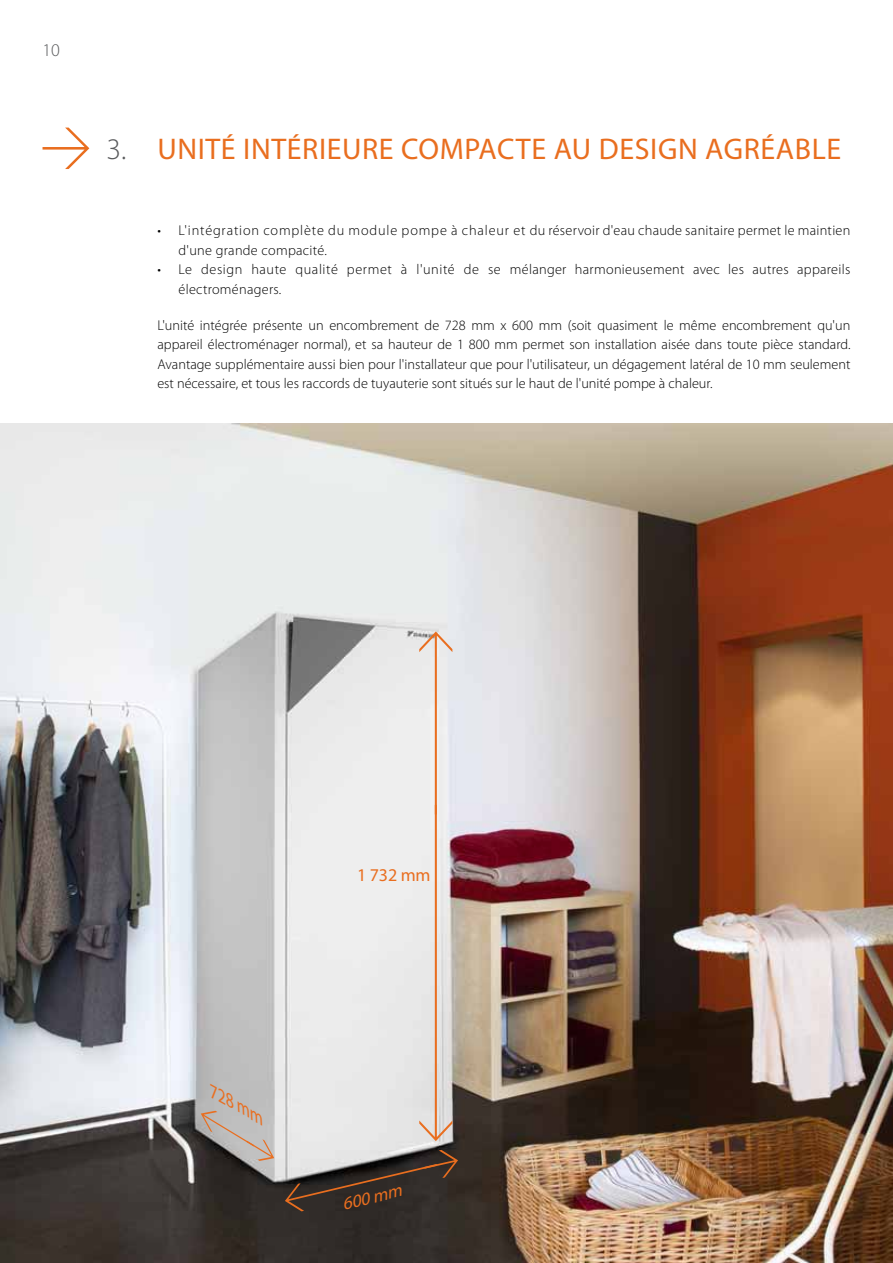
<style>
.page{position:relative;width:893px;height:1263px;background:#fff}
.page>*{position:absolute;margin:0;border:0;box-sizing:border-box;transform-origin:0 0}
.t1{font:30px "Myriad Pro";letter-spacing:.02em;color:#e96e1f}
.t2{font:italic 18px "Myriad Pro";color:#e96e1f}
.t3{font:18px "Myriad Pro";color:#e96e1f}
.t4{font:300 18px "Myriad Pro";color:#5a5b5d}
.t5{font:300 14.25px/19.5px "Myriad Pro";letter-spacing:.02em;color:#000}
.s1{font-weight:300;color:#5a5b5d}
</style>
<div class="page">
<svg style="left:43px;top:128px;width:46px;height:41px"></svg>
<img style="left:0;top:424px;width:893px;height:839px">
<svg style="left:419px;top:631px;width:33px;height:510px;background:#e6ddd8"></svg>
<svg style="left:284px;top:1150px;width:175px;height:61px;background:#574f49"></svg>
<svg style="left:200px;top:1111px;width:75px;height:50px;background:#a69e9a"></svg>
<p class="t4" style="left:43px;top:39px;width:19px">10</p>
<h1 class="t1" style="left:106px;top:130px;width:736px"><span class="s1">3.</span> UNITÉ INTÉRIEURE COMPACTE AU DESIGN AGRÉABLE</h1>
<p class="t5" style="left:179px;top:220px;width:673px;text-indent:-21px">• L'intégration complète du module pompe à chaleur et du réservoir d'eau chaude sanitaire permet le maintien d'une grande compacité.</p>
<p class="t5" style="left:179px;top:259px;width:673px;text-indent:-21px">• Le design haute qualité permet à l'unité de se mélanger harmonieusement avec les autres appareils électroménagers.</p>
<p class="t5" style="left:157px;top:315px;width:695px;text-align:justify">L'unité intégrée présente un encombrement de 728 mm x 600 mm (soit quasiment le même encombrement qu'un appareil électroménager normal), et sa hauteur de 1 800 mm permet son installation aisée dans toute pièce standard.<br>Avantage supplémentaire aussi bien pour l'installateur que pour l'utilisateur, un dégagement latéral de 10 mm seulement est nécessaire, et tous les raccords de tuyauterie sont situés sur le haut de l'unité pompe à chaleur.</p>
<p class="t2" style="left:219px;top:1081px;width:62px;rotate:29deg">728 mm</p>
<p class="t3" style="left:357px;top:864px;width:75px">1 732 mm</p>
<p class="t2" style="left:340px;top:1193px;width:62px;rotate:-14deg">600 mm</p>
</div>
